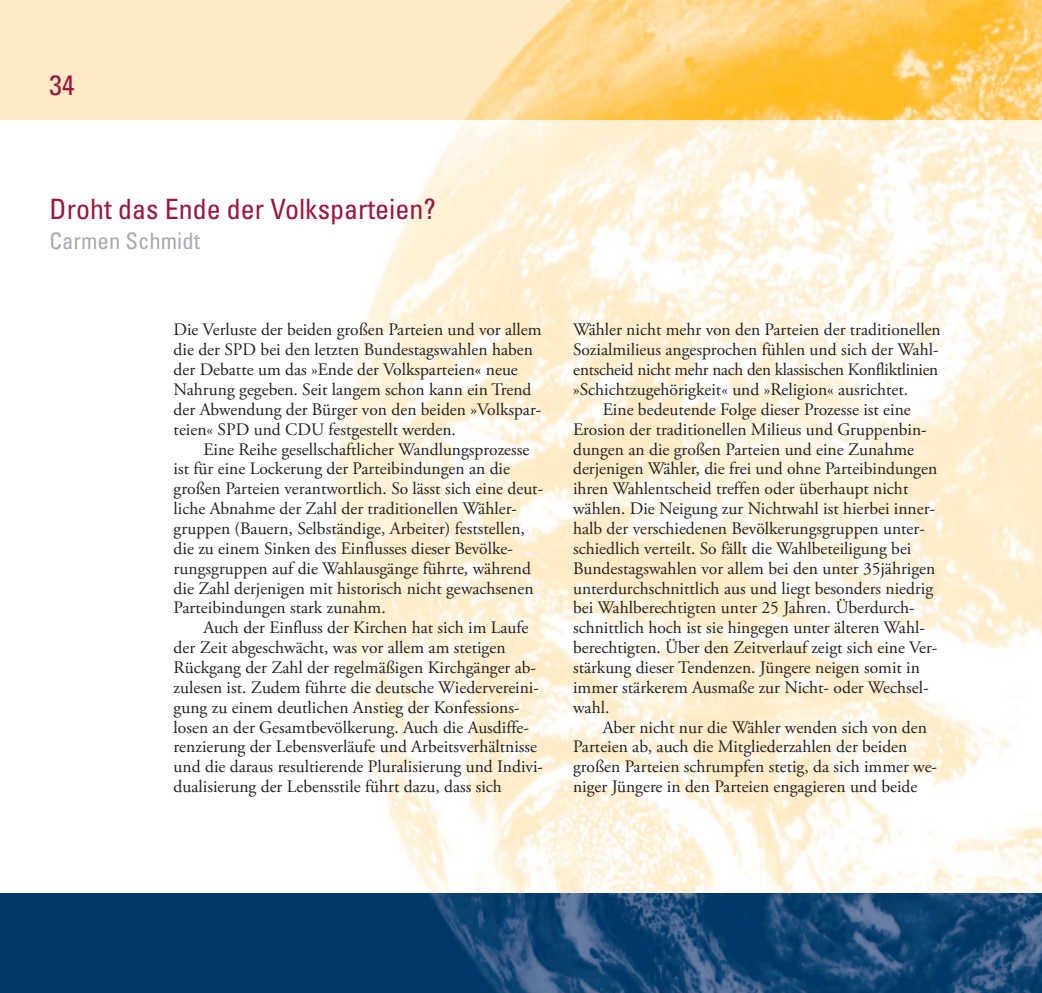
<style>
.page{position:relative;width:1042px;height:993px;background:#fff}
.page>*{position:absolute;margin:0;border:0;box-sizing:border-box;transform-origin:0 0}
.t1{font:condensed 28px "Univers LT Std";color:#9d153c}
.t2{font:condensed 22.75px "Univers LT Std";color:#a8a9ad}
.t3{font:17.5px/19.8px "Adobe Garamond Pro";color:#231f20}
</style>
<div class="page">
<img style="left:272px;top:119px;width:769px;height:774px">
<div style="left:0;top:893px;width:1042px;height:99px;background:#003867"></div>
<img style="left:430px;top:893px;width:612px;height:99px">
<div style="left:0;top:0;width:1042px;height:119px;background:#feeac4"></div>
<img style="left:465px;top:0;width:577px;height:119px">
<h1 class="t1" style="left:50px;top:74px;width:26px">34</h1>
<h1 class="t1" style="left:50px;top:198px;width:388px">Droht das Ende der Volksparteien?</h1>
<h2 class="t2" style="left:50px;top:232px;width:152px">Carmen Schmidt</h2>
<p class="t3" style="left:174px;top:321px;width:369px">Die Verluste der beiden großen Parteien und vor allem die der SPD bei den letzten Bundestagswahlen haben der Debatte um das »Ende der Volksparteien« neue Nahrung gegeben. Seit langem schon kann ein Trend der Abwendung der Bürger von den beiden »Volkspar&shy;teien« SPD und CDU festgestellt werden.</p>
<p class="t3" style="left:174px;top:440px;width:371px;text-indent:30px">Eine Reihe gesellschaftlicher Wandlungsprozesse ist für eine Lockerung der Parteibindungen an die großen Parteien verantwortlich. So lässt sich eine deut&shy;liche Abnahme der Zahl der traditionellen Wähler&shy;gruppen (Bauern, Selbständige, Arbeiter) feststellen, die zu einem Sinken des Einflusses dieser Bevölke&shy;rungsgruppen auf die Wahlausgänge führte, während die Zahl derjenigen mit historisch nicht gewachsenen Parteibindungen stark zunahm.</p>
<p class="t3" style="left:174px;top:619px;width:371px;text-indent:30px">Auch der Einfluss der Kirchen hat sich im Laufe der Zeit abgeschwächt, was vor allem am stetigen Rückgang der Zahl der regelmäßigen Kirchgänger ab&shy;zulesen ist. Zudem führte die deutsche Wiedervereini&shy;gung zu einem deutlichen Anstieg der Konfessions&shy;losen an der Gesamtbevölkerung. Auch die Ausdiffe&shy;renzierung der Lebensverläufe und Arbeitsverhältnisse und die daraus resultierende Pluralisierung und Indivi&shy;dualisierung der Lebensstile führt dazu, dass sich</p>
<p class="t3" style="left:573px;top:321px;width:369px">Wähler nicht mehr von den Parteien der traditionellen</p>
<p class="t3" style="left:573px;top:341px;width:367px">Sozialmilieus angesprochen fühlen und sich der Wahl-</p>
<p class="t3" style="left:573px;top:361px;width:367px">entscheid nicht mehr nach den klassischen Konfliktlinien</p>
<p class="t3" style="left:573px;top:381px;width:337px">»Schichtzugehörigkeit« und »Religion« ausrichtet.</p>
<p class="t3" style="left:603px;top:401px;width:309px">Eine bedeutende Folge dieser Prozesse ist eine</p>
<p class="t3" style="left:573px;top:420px;width:355px">Erosion der traditionellen Milieus und Gruppenbin-</p>
<p class="t3" style="left:573px;top:440px;width:342px">dungen an die großen Parteien und eine Zunahme</p>
<p class="t3" style="left:573px;top:460px;width:366px">derjenigen Wähler, die frei und ohne Parteibindungen</p>
<p class="t3" style="left:573px;top:480px;width:337px">ihren Wahlentscheid treffen oder überhaupt nicht</p>
<p class="t3" style="left:573px;top:500px;width:363px">wählen. Die Neigung zur Nichtwahl ist hierbei inner-</p>
<p class="t3" style="left:573px;top:520px;width:353px">halb der verschiedenen Bevölkerungsgruppen unter-</p>
<p class="t3" style="left:573px;top:539px;width:340px">schiedlich verteilt. So fällt die Wahlbeteiligung bei</p>
<p class="t3" style="left:573px;top:559px;width:364px">Bundestagswahlen vor allem bei den unter 35jährigen</p>
<p class="t3" style="left:573px;top:579px;width:362px">unterdurchschnittlich aus und liegt besonders niedrig</p>
<p class="t3" style="left:573px;top:599px;width:343px">bei Wahlberechtigten unter 25 Jahren. Überdurch-</p>
<p class="t3" style="left:573px;top:619px;width:353px">schnittlich hoch ist sie hingegen unter älteren Wahl-</p>
<p class="t3" style="left:573px;top:639px;width:366px">berechtigten. Über den Zeitverlauf zeigt sich eine Ver-</p>
<p class="t3" style="left:573px;top:659px;width:348px">stärkung dieser Tendenzen. Jüngere neigen somit in</p>
<p class="t3" style="left:573px;top:678px;width:357px">immer stärkerem Ausmaße zur Nicht- oder Wechsel-</p>
<p class="t3" style="left:573px;top:698px;width:38px">wahl.</p>
<p class="t3" style="left:603px;top:718px;width:326px">Aber nicht nur die Wähler wenden sich von den</p>
<p class="t3" style="left:573px;top:738px;width:336px">Parteien ab, auch die Mitgliederzahlen der beiden</p>
<p class="t3" style="left:573px;top:758px;width:366px">großen Parteien schrumpfen stetig, da sich immer we-</p>
<p class="t3" style="left:573px;top:778px;width:346px">niger Jüngere in den Parteien engagieren und beide</p>
</div>
